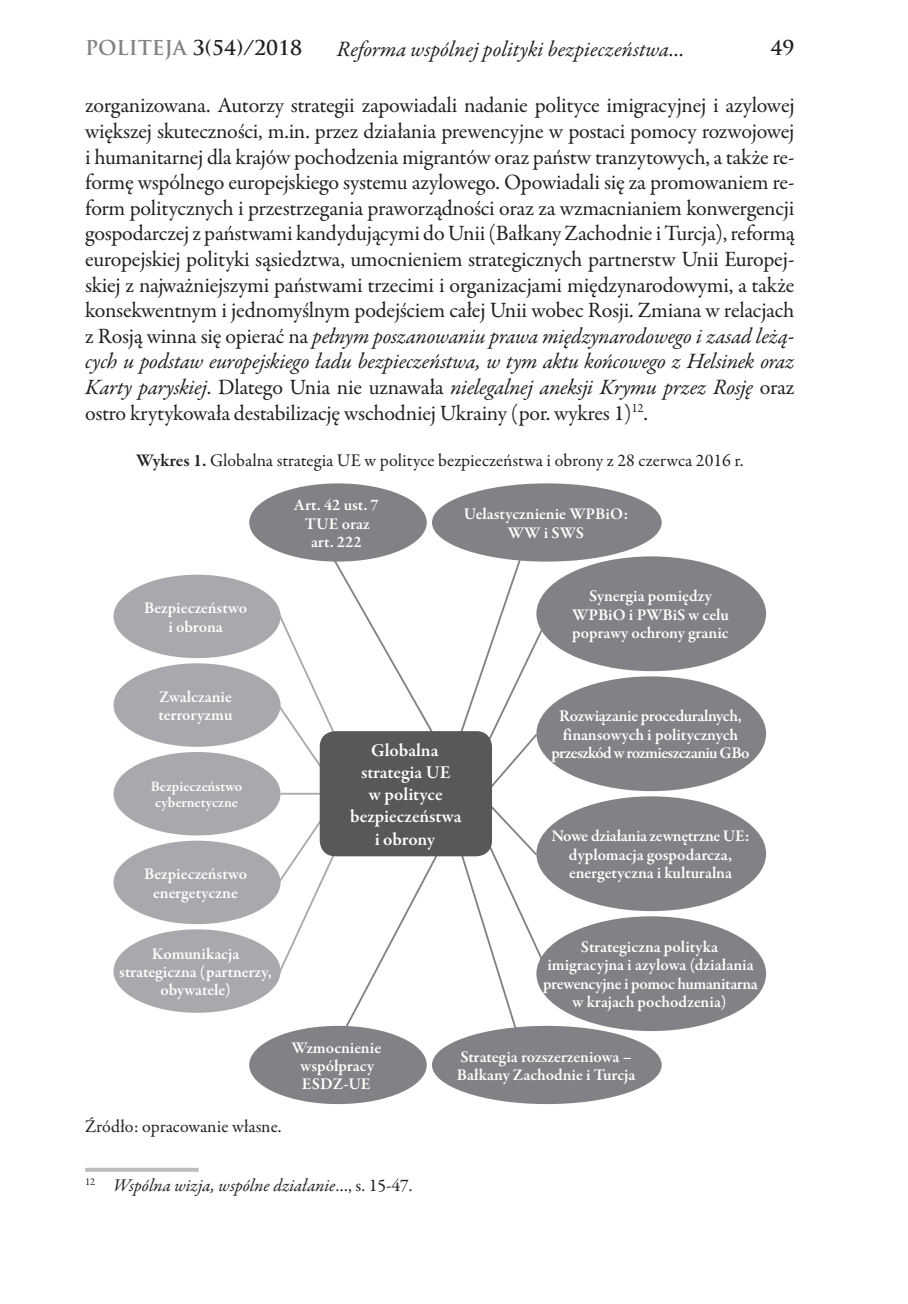
<style>
.page{position:relative;width:908px;height:1304px;background:#fff}
.page>*{position:absolute;margin:0;border:0;box-sizing:border-box;transform-origin:0 0}
.t1{font:22px/25.6px "Garamond Premr Pro";letter-spacing:-.01em;color:#231f20;text-align:justify}
.t2{font:italic 22px "Garamond Premr Pro";color:#231f20}
.t3{font:700 20px "Trajan Pro";color:#231f20}
.t4{font:600 18.4px/22px "Garamond Premr Pro";color:#fff;text-align:center}
.t5{font:18px "Garamond Premr Pro";color:#231f20}
.t6{font:italic 18px "Garamond Premr Pro";color:#231f20}
.t7{font:600 16.6px/18.4px "Garamond Premr Pro";letter-spacing:-.005em;color:#fff;text-align:center}
.t8{font:600 14.8px/16.6px "Garamond Premr Pro";color:#fff}
.s1{color:#808285}
.s2{font-style:italic}
.s3{font-weight:600}
.s4{font-style:normal}
</style>
<div class="page">
<hr style="left:85px;top:1168px;width:113px;height:4px;background:#bcbdc0">
<hr style="left:280px;top:793px;width:39px;height:2px;background:#a8a9ad">
<svg style="left:272px;top:555px;width:161px;height:211px"></svg>
<svg style="left:457px;top:555px;width:87px;height:478px"></svg>
<svg style="left:273px;top:822px;width:168px;height:212px"></svg>
<div style="left:319px;top:731px;width:173px;height:125px;background:#57585a;border-radius:16px"></div>
<div style="left:113px;top:752px;width:167px;height:83px;background:#a8a9ad;border-radius:50%"></div>
<div style="left:536px;top:796px;width:229px;height:115px;background:#808285;border-radius:50%"></div>
<div style="left:536px;top:676px;width:229px;height:115px;background:#808285;border-radius:50%"></div>
<div style="left:536px;top:556px;width:229px;height:115px;background:#808285;border-radius:50%"></div>
<div style="left:432px;top:483px;width:229px;height:79px;background:#808285;border-radius:50%"></div>
<div style="left:249px;top:483px;width:177px;height:79px;background:#808285;border-radius:50%"></div>
<div style="left:249px;top:1026px;width:177px;height:78px;background:#808285;border-radius:50%"></div>
<div style="left:432px;top:1026px;width:229px;height:78px;background:#808285;border-radius:50%"></div>
<div style="left:536px;top:916px;width:229px;height:115px;background:#808285;border-radius:50%"></div>
<div style="left:113px;top:663px;width:167px;height:84px;background:#a8a9ad;border-radius:50%"></div>
<div style="left:113px;top:575px;width:167px;height:83px;background:#a8a9ad;border-radius:50%"></div>
<div style="left:113px;top:841px;width:167px;height:83px;background:#a8a9ad;border-radius:50%"></div>
<div style="left:113px;top:929px;width:167px;height:84px;background:#a8a9ad;border-radius:50%"></div>
<p class="t3" style="left:85px;top:35px;width:218px"><span class="s1">POLITEJA</span> 3(54)/2018</p>
<p class="t2" style="left:336px;top:35px;width:349px">Reforma wspólnej polityki bezpieczeństwa…</p>
<p class="t3" style="left:770px;top:35px;width:25px">49</p>
<p class="t1" style="left:85px;top:93px;width:710px">zorganizowana. Autorzy strategii zapowiadali nadanie polityce imigracyjnej i azylowej większej skuteczności, m.in. przez działania prewencyjne w postaci pomocy rozwojowej i humanitarnej dla krajów pochodzenia migrantów oraz państw tranzytowych, a także re&shy;formę wspólnego europejskiego systemu azylowego. Opowiadali się za promowaniem re&shy;form politycznych i przestrzegania praworządności oraz za wzmacnianiem konwergencji gospodarczej z państwami kandydującymi do Unii (Bałkany Zachodnie i Turcja), reformą europejskiej polityki sąsiedztwa, umocnieniem strategicznych partnerstw Unii Europej&shy;skiej z najważniejszymi państwami trzecimi i organizacjami międzynarodowymi, a także konsekwentnym i jednomyślnym podejściem całej Unii wobec Rosji. Zmiana w relacjach z Rosją winna się opierać na <span class="s2">pełnym poszanowaniu prawa międzynarodowego i zasad leżą&shy;cych u podstaw europejskiego ładu bezpieczeństwa, w tym aktu końcowego z Helsinek oraz Karty paryskiej</span>. Dlatego Unia nie uznawała <span class="s2">nielegalnej aneksji Krymu przez Rosję</span> oraz ostro krytykowała destabilizację wschodniej Ukrainy (por. wykres 1)<sup>12</sup>.</p>
<p class="t5" style="left:136px;top:449px;width:608px"><span class="s3">Wykres 1.</span> Globalna strategia UE w polityce bezpieczeństwa i obrony z 28 czerwca 2016 r.</p>
<p class="t7" style="left:144px;top:599px;width:104px">Bezpieczeństwo i obrona</p>
<p class="t7" style="left:294px;top:496px;width:86px">Art. 42 ust. 7<br>TUE oraz art. 222</p>
<p class="t7" style="left:463px;top:505px;width:166px">Uelastycznienie WPBiO:<br>WW i SWS</p>
<p class="t7" style="left:572px;top:587px;width:158px">Synergia pomiędzy<br>WPBiO i PWBiS w celu poprawy ochrony granic</p>
<p class="t7" style="left:158px;top:688px;width:75px;text-align:left">Zwalczanie terroryzmu</p>
<p class="t8" style="left:151px;top:778px;width:93px">Bezpieczeństwo cybernetyczne</p>
<p class="t7" style="left:144px;top:865px;width:104px">Bezpieczeństwo energetyczne</p>
<p class="t4" style="left:350px;top:740px;width:113px">Globalna strategia UE<br>w polityce bezpieczeństwa i obrony</p>
<p class="t7" style="left:551px;top:707px;width:199px">Rozwiązanie proceduralnych, finansowych i politycznych przeszkód w rozmieszczaniu GBo</p>
<p class="t7" style="left:551px;top:827px;width:199px">Nowe działania zewnętrzne UE: dyplomacja gospodarcza, energetyczna i kulturalna</p>
<p class="t7" style="left:119px;top:945px;width:154px">Komunikacja strategiczna (partnerzy, obywatele)</p>
<p class="t7" style="left:543px;top:938px;width:216px">Strategiczna polityka imigracyjna i azylowa (działania prewencyjne i pomoc humanitarna w krajach pochodzenia)</p>
<p class="t7" style="left:291px;top:1038px;width:91px">Wzmocnienie współpracy<br>ESDZ-UE</p>
<p class="t7" style="left:456px;top:1048px;width:180px;text-align:left">Strategia rozszerzeniowa –<br>Bałkany Zachodnie i Turcja</p>
<p class="t5" style="left:85px;top:1115px;width:198px">Źródło: opracowanie własne.</p>
<p class="t6" style="left:85px;top:1174px;width:329px"><sup>12</sup> Wspólna wizja, wspólne działanie<span class="s4">…, s. 15-‑47.</span></p>
</div>
